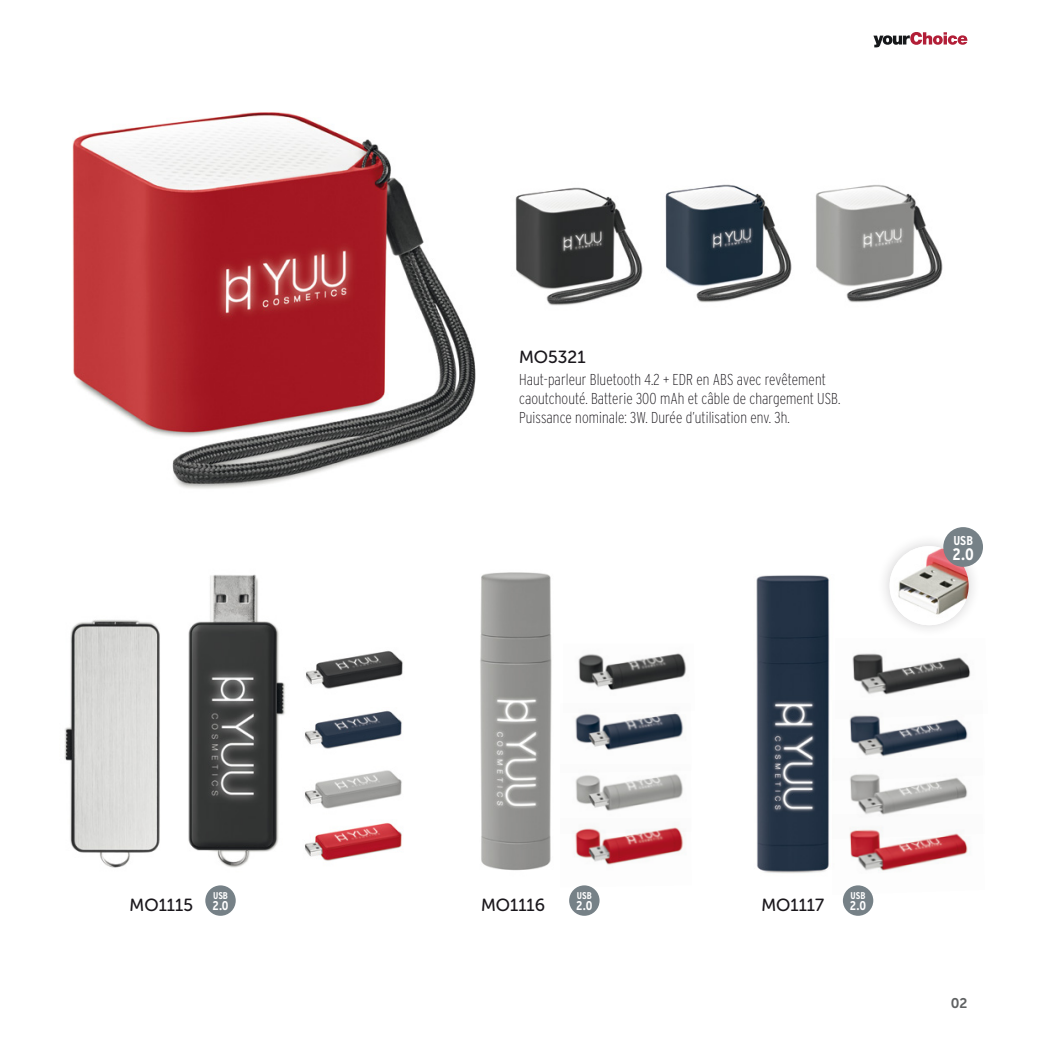
<style>
.page{position:relative;width:1042px;height:1042px;background:#fff}
.page>*{position:absolute;margin:0;border:0;box-sizing:border-box;transform-origin:0 0}
.t1{font:17.5px "Museo Sans Rounded 500";color:#1a171c}
.t2{font:700 16.62px "Interstate WGL Condensed";color:#fff}
.t3{font:200 15.75px/18.9px "Interstate WGL Condensed";letter-spacing:.005em;color:#1a171c}
.t4{font:14px "Museo Sans Rounded 700";color:#5f6162}
.t5{font:700 12.78px "Interstate WGL Condensed";color:#fff}
.t6{font:700 9.8px "Interstate WGL Condensed";color:#fff}
</style>
<div class="page">
<img style="left:665px;top:184px;width:126px;height:119px">
<img style="left:791px;top:185px;width:152px;height:118px">
<img style="left:72px;top:112px;width:404px;height:377px">
<img style="left:515px;top:187px;width:128px;height:119px">
<div style="left:877px;top:533px;width:104px;height:105px;background:#1a171c;opacity:.2"></div>
<img style="left:889px;top:546px;width:79px;height:79px;border-radius:40px">
<div style="left:943px;top:527px;width:40px;height:40px;background:#768187;border-radius:50%"></div>
<img style="left:199px;top:574px;width:86px;height:294px">
<img style="left:305px;top:770px;width:97px;height:22px">
<img style="left:305px;top:710px;width:97px;height:39px">
<img style="left:304px;top:792px;width:98px;height:69px">
<img style="left:480px;top:572px;width:114px;height:317px">
<img style="left:560px;top:773px;width:123px;height:45px">
<img style="left:560px;top:703px;width:124px;height:70px">
<img style="left:560px;top:818px;width:125px;height:69px">
<img style="left:756px;top:575px;width:74px;height:299px">
<img style="left:850px;top:780px;width:118px;height:34px">
<img style="left:849px;top:719px;width:119px;height:61px">
<img style="left:844px;top:814px;width:124px;height:80px">
<div style="left:205px;top:885px;width:31px;height:31px;background:#768187;border-radius:50%"></div>
<div style="left:569px;top:885px;width:30px;height:31px;background:#768187;border-radius:50%"></div>
<div style="left:843px;top:885px;width:30px;height:31px;background:#768187;border-radius:50%"></div>
<img style="left:850px;top:653px;width:121px;height:66px">
<img style="left:306px;top:651px;width:97px;height:38px">
<img style="left:64px;top:620px;width:135px;height:248px">
<img style="left:563px;top:644px;width:124px;height:69px">
<svg style="left:873px;top:32px;width:94px;height:15px"></svg>
<p class="t1" style="left:519px;top:348px;width:68px">MO5321</p>
<p class="t3" style="left:519px;top:369px;width:323px">Haut-parleur Bluetooth 4.2 + EDR en ABS avec revêtement caoutchouté. Batterie 300 mAh et câble de chargement USB.<br>Puissance nominale: 3W. Durée d’utilisation env. 3h.</p>
<p class="t5" style="left:953px;top:531px;width:21px">USB</p>
<p class="t2" style="left:952px;top:542px;width:23px">2.0</p>
<p class="t6" style="left:213px;top:888px;width:16px">USB</p>
<p class="t5" style="left:212px;top:897px;width:18px">2.0</p>
<p class="t6" style="left:577px;top:888px;width:16px">USB</p>
<p class="t5" style="left:576px;top:897px;width:18px">2.0</p>
<p class="t1" style="left:130px;top:895px;width:65px">MO1115</p>
<p class="t1" style="left:481px;top:895px;width:66px">MO1116</p>
<p class="t1" style="left:761px;top:895px;width:64px">MO1117</p>
<p class="t6" style="left:850px;top:888px;width:16px">USB</p>
<p class="t5" style="left:850px;top:897px;width:18px">2.0</p>
<p class="t4" style="left:950px;top:995px;width:18px">02</p>
</div>
